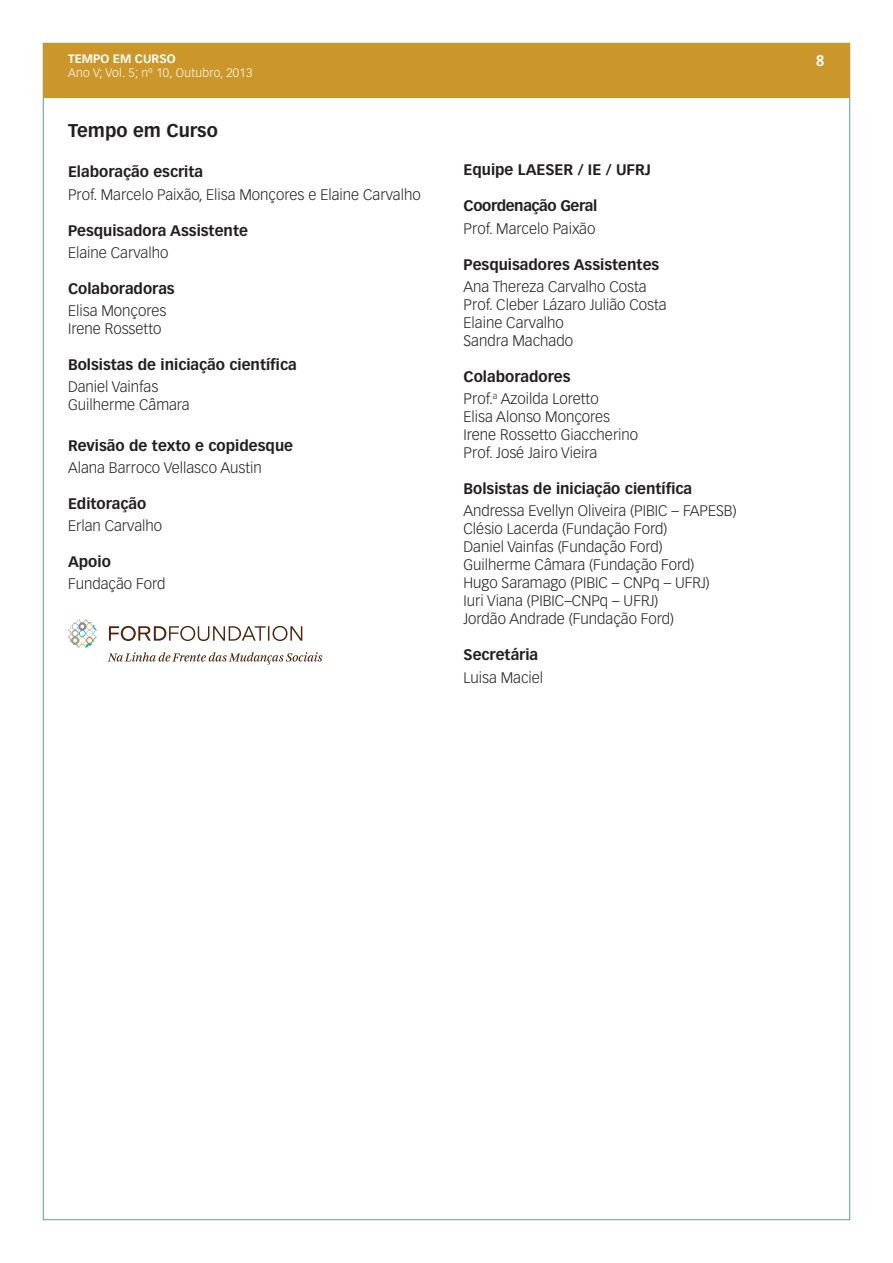
<style>
.page{position:relative;width:893px;height:1263px;background:#fff}
.page>*{position:absolute;margin:0;border:0;box-sizing:border-box;transform-origin:0 0}
.t1{font:700 18.15px "Vectora LT Std";color:#231f20}
.t2{font:300 15px/18px "Vectora LT Std";color:#231f20}
.t3{font:700 15px "Vectora LT Std";color:#231f20}
.t4{font:700 15px "Vectora LT Std";letter-spacing:-.025em;color:#231f20}
.t5{font:700 15px "Vectora LT Std";color:#fff}
.t6{font:300 12px "Vectora LT Std";letter-spacing:.025em;color:#fff}
.t7{font:700 12px "Vectora LT Std";color:#fff}
.s1{font-weight:700}
</style>
<div class="page">
<div style="left:43px;top:43px;width:806px;height:55px;background:#cb972a"></div>
<svg style="left:109px;top:626px;width:193px;height:15px"></svg>
<svg style="left:68px;top:619px;width:29px;height:29px"></svg>
<svg style="left:108px;top:652px;width:214px;height:12px"></svg>
<p class="t7" style="left:68px;top:51px;width:109px">tempo em curso</p>
<p class="t6" style="left:68px;top:66px;width:186px">Ano V; Vol. 5; nº 10, Outubro, 2013</p>
<p class="t1" style="left:68px;top:120px;width:151px">Tempo em Curso</p>
<p class="t3" style="left:68px;top:163px;width:137px">Elaboração escrita</p>
<p class="t2" style="left:68px;top:185px;width:354px">Prof. Marcelo Paixão, Elisa Monçores e Elaine Carvalho</p>
<p class="t3" style="left:68px;top:221px;width:182px">Pesquisadora Assistente</p>
<p class="t2" style="left:68px;top:244px;width:102px">Elaine Carvalho</p>
<p class="t3" style="left:68px;top:279px;width:108px">Colaboradoras</p>
<p class="t2" style="left:68px;top:302px;width:100px">Elisa Monçores<br>Irene Rossetto</p>
<p class="t3" style="left:68px;top:356px;width:230px">Bolsistas de iniciação científica</p>
<p class="t2" style="left:68px;top:378px;width:123px">Daniel Vainfas<br>Guilherme Câmara</p>
<p class="t3" style="left:68px;top:436px;width:226px">Revisão de texto e copidesque</p>
<p class="t2" style="left:68px;top:459px;width:195px">Alana Barroco Vellasco Austin</p>
<p class="t3" style="left:68px;top:494px;width:80px">Editoração</p>
<p class="t2" style="left:68px;top:517px;width:96px">Erlan Carvalho</p>
<p class="t3" style="left:68px;top:553px;width:44px">Apoio</p>
<p class="t2" style="left:68px;top:575px;width:99px">Fundação Ford</p>
<p class="t3" style="left:463px;top:161px;width:189px">Equipe LAESER / IE / UFRJ</p>
<p class="t4" style="left:463px;top:197px;width:135px">Coordenação Geral</p>
<p class="t2" style="left:463px;top:219px;width:133px">Prof. Marcelo Paixão</p>
<p class="t3" style="left:463px;top:255px;width:197px">Pesquisadores Assistentes</p>
<p class="t2" style="left:463px;top:278px;width:205px">Ana Thereza Carvalho Costa<br>Prof. Cleber Lázaro Julião Costa<br>Elaine Carvalho<br>Sandra Machado</p>
<p class="t2" style="left:463px;top:365px;width:137px;line-height:22.4px"><span class="s1">Colaboradores<br></span>Prof.<sup>a</sup> Azoilda Loretto</p>
<p class="t2" style="left:463px;top:408px;width:176px">Elisa Alonso Monçores<br>Irene Rossetto Giaccherino<br>Prof. José Jairo Vieira</p>
<p class="t3" style="left:463px;top:480px;width:230px">Bolsistas de iniciação científica</p>
<p class="t2" style="left:463px;top:502px;width:275px">Andressa Evellyn Oliveira (PIBIC – FAPESB)<br>Clésio Lacerda (Fundação Ford)<br>Daniel Vainfas (Fundação Ford)<br>Guilherme Câmara (Fundação Ford)<br>Hugo Saramago (PIBIC – CNPq – UFRJ)<br>Iuri Viana (PIBIC–CNPq – UFRJ)<br>Jordão Andrade (Fundação Ford)</p>
<p class="t3" style="left:463px;top:646px;width:76px">Secretária</p>
<p class="t2" style="left:463px;top:668px;width:81px">Luisa Maciel</p>
<p class="t5" style="left:816px;top:51px;width:10px">8</p>
</div>
